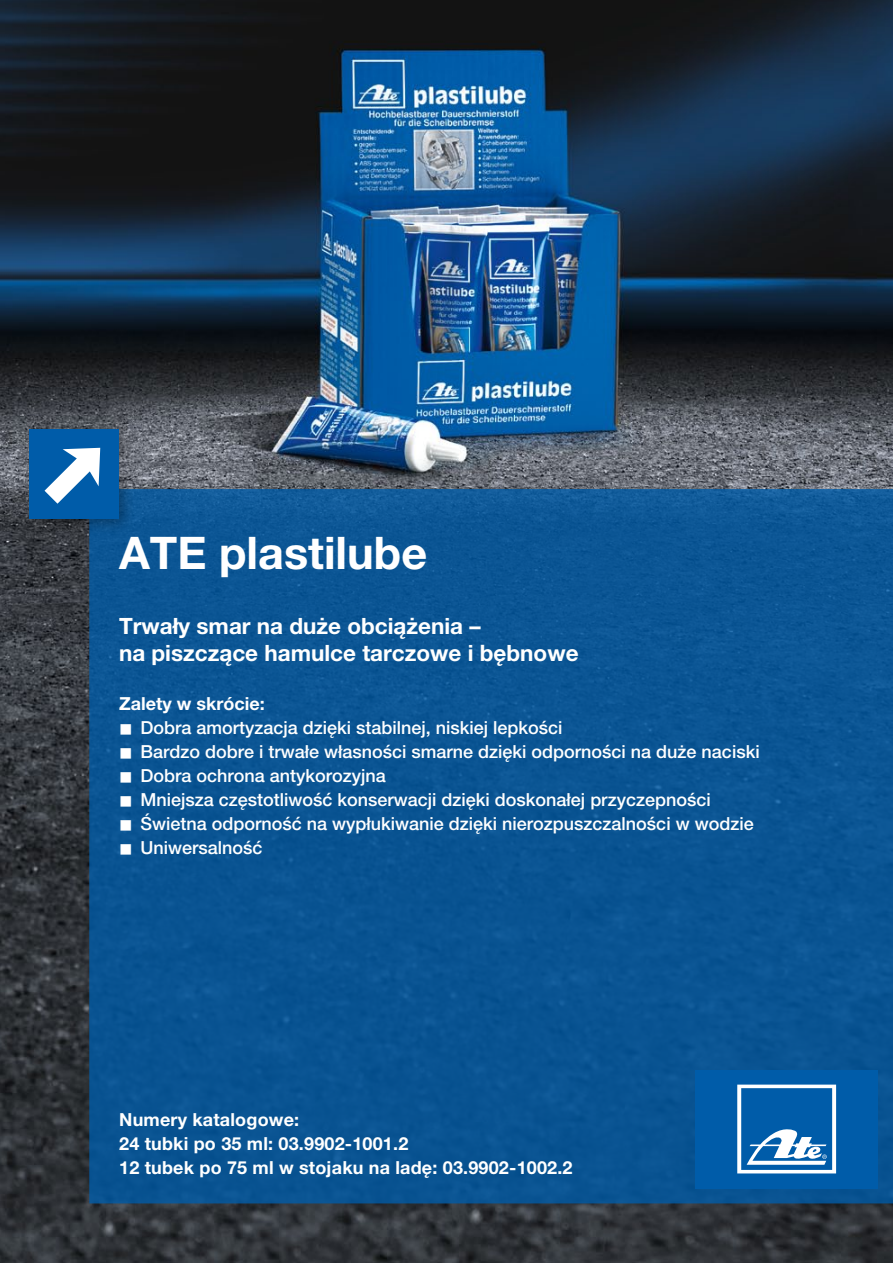
<style>
.page{position:relative;width:893px;height:1263px;background:#fff}
.page>*{position:absolute;margin:0;border:0;box-sizing:border-box;transform-origin:0 0}
.t1{font:700 45px "Helvetica Neue LT";color:#fff}
.t2{font:700 22.5px/27px "Helvetica Neue LT";color:#fff}
.t3{font:500 18px "Helvetica Neue LT";color:#fff}
.t4{font:700 18px/24px "Helvetica Neue LT";letter-spacing:.01em;color:#fff}
.s1{font-family:"Helvetica Neue"}
</style>
<div class="page">
<img style="left:0;top:0;width:893px;height:1263px">
<div style="left:89px;top:489px;width:804px;height:714px;background:#0a5493"></div>
<div style="left:18px;top:418px;width:118px;height:118px;background:#000;opacity:.35"></div>
<svg style="left:30px;top:429px;width:89px;height:90px"></svg>
<div style="left:695px;top:1070px;width:183px;height:118px;background:#005ca9"></div>
<svg style="left:737px;top:1084px;width:99px;height:89px"></svg>
<h1 class="t1" style="left:119px;top:526px;width:310px">ATE plastilube</h1>
<p class="t2" style="left:119px;top:612px;width:461px">Trwały smar na du<span class="s1">ż</span>e obci<span class="s1">ąż</span>enia –<br>na piszcz<span class="s1">ąc</span>e hamulce tarczowe i <span class="s1">bę</span>bnowe</p>
<p class="t4" style="left:119px;top:691px;width:147px">Zalety w skrócie:</p>
<p class="t3" style="left:119px;top:717px;width:445px">■ Dobra amortyzacja dz<span class="s1">ię</span>ki stabilnej, niskiej lepko<span class="s1">ś</span>ci</p>
<p class="t3" style="left:119px;top:741px;width:642px">■ Bardzo dobre i trwałe własno<span class="s1">ś</span>ci smarne dz<span class="s1">ię</span>ki odporno<span class="s1">ś</span>ci na d<span class="s1">uż</span>e naciski</p>
<p class="t3" style="left:119px;top:765px;width:268px">■ Dobra ochrona antykorozyjna</p>
<p class="t3" style="left:119px;top:789px;width:593px">■ Mniejsza cz<span class="s1">ę</span>stotliw<span class="s1">ość</span> konserwacji dz<span class="s1">ię</span>ki doskonałej przyczepn<span class="s1">oś</span>ci</p>
<p class="t3" style="left:119px;top:813px;width:636px">■ <span class="s1">Św</span>ietna odporn<span class="s1">ość</span> na wypłukiwanie dzi<span class="s1">ę</span>ki nierozpuszczaln<span class="s1">ośc</span>i w wodzie</p>
<p class="t3" style="left:119px;top:837px;width:145px">■ Uniwersaln<span class="s1">ość</span></p>
<p class="t4" style="left:119px;top:1107px;width:455px">Numery katalogowe:<br>24 tubki po 35 ml: 03.9902-1001.2<br>12 tubek po 75 ml w stojaku na lad<span class="s1">ę:</span> 03.9902-1002.2</p>
</div>
